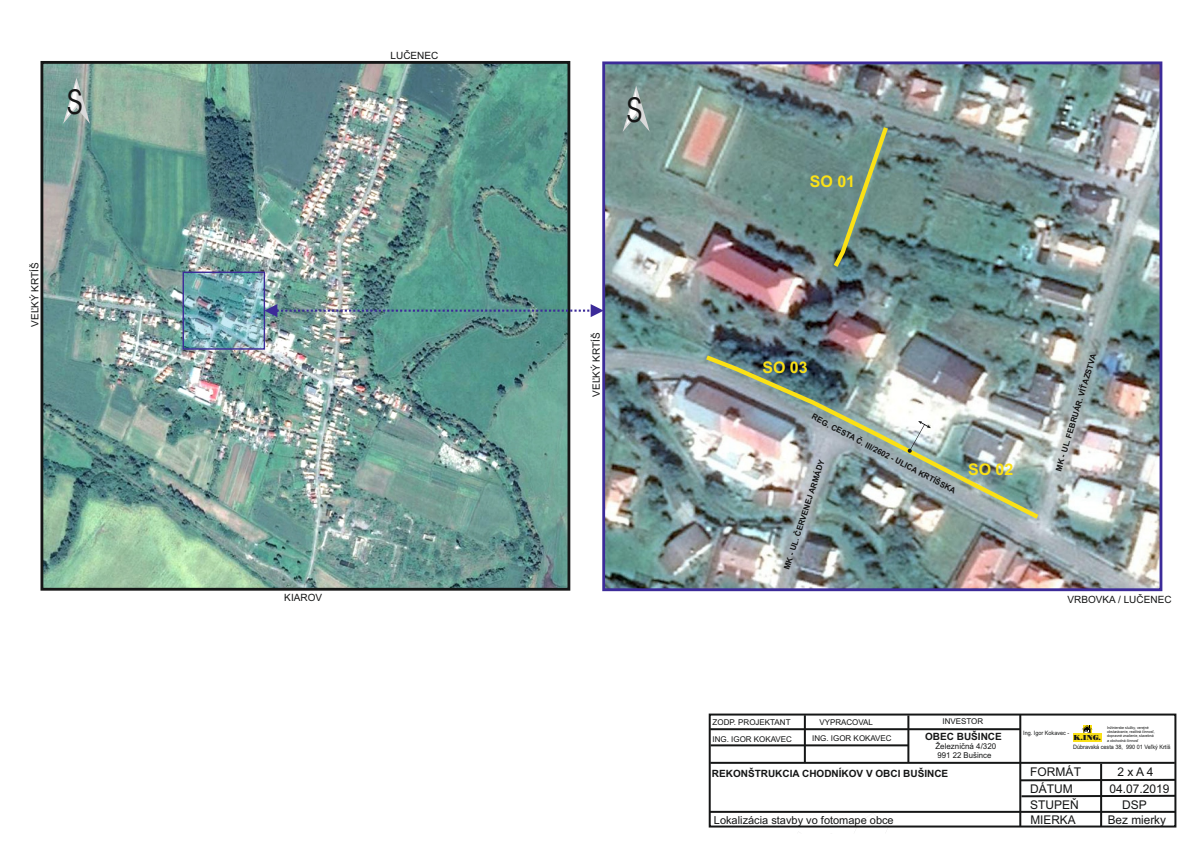
<style>
.page{position:relative;width:1191px;height:842px;background:#fff}
.page>*{position:absolute;margin:0;border:0;box-sizing:border-box;transform-origin:0 0}
.t1{font:34.6px "Avant Garde IT Cby BT";color:#151616}
.t2{font:700 16px "Arial";color:#fbe116}
.t3{font:12px "Arial";color:#151616}
.t4{font:11px "Arial";color:#151616}
.t5{font:10px "Arial";color:#151616}
.t6{font:700 10px "Arial";color:#151616}
.t7{font:8px "Arial";color:#151616}
.t8{font:700 8px "Arial";color:#151616}
.t9{font:7.2px "Poster Bodoni BT";color:#151616;scale:1.04 1}
.t10{font:6px "Arial";color:#151616;scale:.91 1}
.t11{font:3.9px/4.4px "Arial";color:#151616;scale:.91 1}
</style>
<div class="page">
<img style="left:44px;top:65px;width:522px;height:522px">
<img style="left:606px;top:65px;width:552px;height:522px">
<div style="left:40px;top:61px;width:530px;height:530px;border:3px solid #151616"></div>
<div style="left:602px;top:61px;width:560px;height:530px;border:3px solid #3c2b99"></div>
<div style="left:183px;top:272px;width:81px;height:77px;background:#00a3d4;opacity:.22"></div>
<div style="left:182px;top:272px;width:83px;height:78px;border:1px solid #3c2b99"></div>
<svg style="left:830px;top:122px;width:61px;height:150px;background:#708d7c"></svg>
<img style="left:701px;top:352px;width:342px;height:170px">
<svg style="left:907px;top:421px;width:24px;height:32px"></svg>
<svg style="left:623px;top:86px;width:26px;height:46px"></svg>
<svg style="left:63px;top:78px;width:27px;height:46px"></svg>
<svg style="left:854px;top:822px;width:34px;height:6px"></svg>
<hr style="left:710px;top:744px;width:198px;height:2px;background:#151616">
<hr style="left:710px;top:728px;width:310px;height:2px;background:#151616">
<hr style="left:710px;top:762px;width:464px;height:2px;background:#151616">
<hr style="left:710px;top:811px;width:465px;height:2px;background:#151616">
<hr style="left:804px;top:715px;width:2px;height:48px;background:#151616">
<hr style="left:907px;top:715px;width:2px;height:48px;background:#151616">
<hr style="left:1100px;top:764px;width:2px;height:62px;background:#151616">
<svg style="left:1021px;top:778px;width:156px;height:4px"></svg>
<svg style="left:1021px;top:794px;width:156px;height:4px"></svg>
<div style="left:708px;top:713px;width:468px;height:114px;border:2px solid #151616"></div>
<hr style="left:1019px;top:714px;width:2px;height:112px;background:#151616">
<div style="left:1082px;top:725px;width:9px;height:9px;background:#f4db19"></div>
<div style="left:1073px;top:734px;width:28px;height:8px;background:#fbe116"></div>
<svg style="left:1082px;top:725px;width:10px;height:8px"></svg>
<img style="left:264px;top:304px;width:339px;height:13px">
<h3 class="t5" style="left:390px;top:52px;width:49px">LUČENEC</h3>
<h1 class="t1" style="left:67px;top:88px;width:18px">S</h1>
<h1 class="t1" style="left:626px;top:95px;width:18px">S</h1>
<h3 class="t5" style="left:31px;top:327px;width:66px;rotate:-90deg">VEĽKÝ KRTÍŠ</h3>
<h3 class="t5" style="left:592px;top:397px;width:66px;rotate:-90deg">VEĽKÝ KRTÍŠ</h3>
<h3 class="t5" style="left:284px;top:593px;width:39px">KIAROV</h3>
<h2 class="t2" style="left:810px;top:175px;width:47px">SO 01</h2>
<h2 class="t2" style="left:762px;top:361px;width:47px">SO 03</h2>
<h3 class="t8" style="left:814px;top:413px;width:163px;rotate:28deg">REG. CESTA Č. III/2602 - ULICA KRTÍŠSKA</h3>
<h3 class="t8" style="left:783px;top:568px;width:116px;rotate:-72deg">MK - UL. ČERVENEJ ARMÁDY</h3>
<h2 class="t2" style="left:968px;top:463px;width:47px">SO 02</h2>
<h3 class="t8" style="left:1055px;top:470px;width:124px;rotate:-73deg">MK - UL. FEBRUÁR. VÍŤAZSTVA</h3>
<h3 class="t5" style="left:1067px;top:596px;width:105px">VRBOVKA / LUČENEC</h3>
<h3 class="t7" style="left:712px;top:719px;width:79px">ZODP. PROJEKTANT</h3>
<h3 class="t7" style="left:819px;top:719px;width:55px">VYPRACOVAL</h3>
<h3 class="t7" style="left:942px;top:718px;width:42px">INVESTOR</h3>
<h3 class="t7" style="left:812px;top:735px;width:81px">ING. IGOR KOKAVEC</h3>
<h3 class="t6" style="left:925px;top:733px;width:78px">OBEC BUŠINCE</h3>
<h3 class="t7" style="left:937px;top:752px;width:55px">991 22 Bušince</h3>
<h3 class="t7" style="left:712px;top:736px;width:81px">ING. IGOR KOKAVEC</h3>
<h3 class="t7" style="left:935px;top:743px;width:62px">Železničná 4/320</h3>
<h3 class="t6" style="left:712px;top:769px;width:238px">REKONŠTRUKCIA CHODNÍKOV V OBCI BUŠINCE</h3>
<h3 class="t4" style="left:714px;top:815px;width:181px">Lokalizácia stavby vo fotomape obce</h3>
<h3 class="t10" style="left:1023px;top:731px;width:52px">Ing. Igor Kokavec -</h3>
<p class="t11" style="left:1107px;top:725px;width:54px">Inžinierske služby, verejné obstarávanie, realitná činnosť, dopravné značenie, stavebná a obchodná činnosť</p>
<h3 class="t10" style="left:1073px;top:745px;width:109px">Dúbravská cesta 38, 990 01 Veľký Krtíš</h3>
<h3 class="t9" style="left:1073px;top:735px;width:28px">K.ING.</h3>
<h3 class="t3" style="left:1030px;top:768px;width:52px">FORMÁT</h3>
<h3 class="t3" style="left:1117px;top:768px;width:38px">2 x A 4</h3>
<h3 class="t3" style="left:1030px;top:800px;width:50px">STUPEŇ</h3>
<h3 class="t3" style="left:1122px;top:800px;width:26px">DSP</h3>
<h3 class="t3" style="left:1030px;top:815px;width:47px">MIERKA</h3>
<h3 class="t3" style="left:1107px;top:815px;width:60px">Bez mierky</h3>
<h3 class="t3" style="left:1030px;top:784px;width:44px">DÁTUM</h3>
<h3 class="t3" style="left:1109px;top:784px;width:62px">04.07.2019</h3>
</div>
